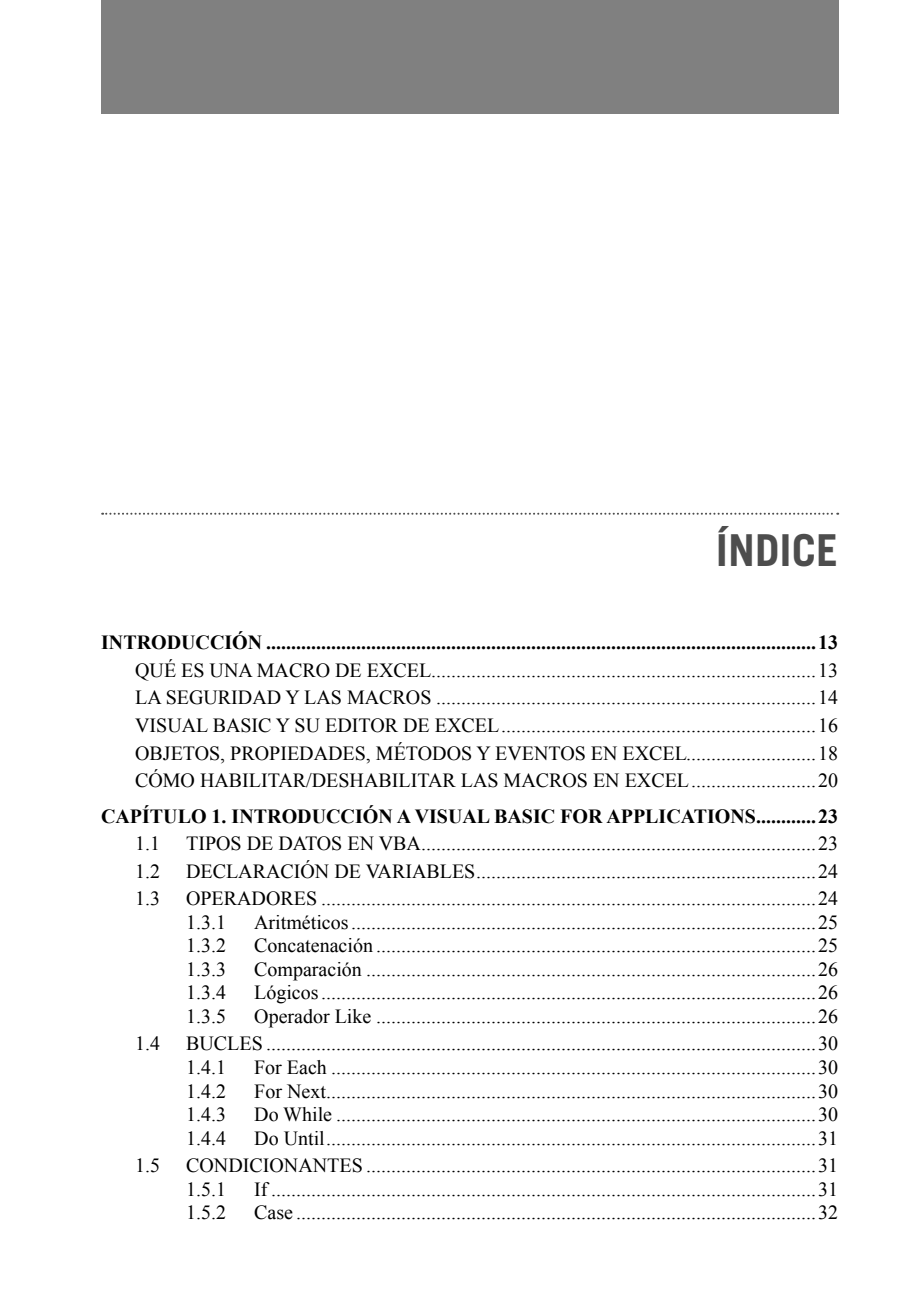
<style>
.page{position:relative;width:906px;height:1304px;background:#fff}
.page>*{position:absolute;margin:0;border:0;box-sizing:border-box;transform-origin:0 0}
.t1{font:700 44px "Trade Gothic LT Std";color:#4d4d4d}
.t2{font:20px/27.6px "Times New Roman";color:#000}
.t3{font:700 20px "Times New Roman";color:#000}
</style>
<div class="page">
<div style="left:101px;top:0;width:737px;height:113px;background:#808080"></div>
<svg style="left:102px;top:512px;width:736px;height:2px"></svg>
<h1 class="t1" style="left:716px;top:523px;width:124px">ÍNDICE</h1>
<p class="t3" style="left:101px;top:628px;width:738px">INTRODUCCIÓN ..............................................................................................................13</p>
<p class="t2" style="left:135px;top:656px;width:705px;text-align:justify">QUÉ ES UNA MACRO DE EXCEL.............................................................................13<br>LA SEGURIDAD Y LAS MACROS ............................................................................14<br>VISUAL BASIC Y SU EDITOR DE EXCEL...............................................................16<br>OBJETOS, PROPIEDADES, MÉTODOS Y EVENTOS EN EXCEL..........................18<br>CÓMO HABILITAR/DESHABILITAR LAS MACROS EN EXCEL.........................20</p>
<p class="t3" style="left:101px;top:802px;width:738px">CAPÍTULO 1. INTRODUCCIÓN A VISUAL BASIC FOR APPLICATIONS............23</p>
<p class="t2" style="left:135px;top:829px;width:26px">1.1</p>
<p class="t2" style="left:186px;top:829px;width:653px">TIPOS DE DATOS EN VBA...............................................................................23</p>
<p class="t2" style="left:135px;top:856px;width:26px">1.2</p>
<p class="t2" style="left:186px;top:856px;width:653px">DECLARACIÓN DE VARIABLES....................................................................24</p>
<p class="t2" style="left:135px;top:884px;width:26px">1.3</p>
<p class="t2" style="left:186px;top:886px;width:653px;line-height:23.6px">OPERADORES ...................................................................................................24<br>1.3.1</p>
<p class="t2" style="left:254px;top:907px;width:585px">Aritméticos.............................................................................................25</p>
<p class="t2" style="left:186px;top:931px;width:41px">1.3.2</p>
<p class="t2" style="left:254px;top:931px;width:585px">Concatenación ........................................................................................25</p>
<p class="t2" style="left:186px;top:954px;width:41px">1.3.3</p>
<p class="t2" style="left:254px;top:954px;width:585px">Comparación ..........................................................................................26</p>
<p class="t2" style="left:186px;top:978px;width:41px">1.3.4</p>
<p class="t2" style="left:254px;top:978px;width:585px">Lógicos...................................................................................................26</p>
<p class="t2" style="left:186px;top:1001px;width:42px">1.3.5</p>
<p class="t2" style="left:254px;top:1001px;width:585px">Operador Like ........................................................................................26</p>
<p class="t2" style="left:135px;top:1029px;width:26px">1.4</p>
<p class="t2" style="left:186px;top:1031px;width:653px;line-height:23.6px">BUCLES ..............................................................................................................30<br>1.4.1</p>
<p class="t2" style="left:254px;top:1052px;width:585px">For Each .................................................................................................30</p>
<p class="t2" style="left:186px;top:1076px;width:42px">1.4.2</p>
<p class="t2" style="left:254px;top:1076px;width:585px">For Next..................................................................................................30</p>
<p class="t2" style="left:186px;top:1099px;width:42px">1.4.3</p>
<p class="t2" style="left:254px;top:1099px;width:585px">Do While ................................................................................................30</p>
<p class="t2" style="left:186px;top:1123px;width:42px">1.4.4</p>
<p class="t2" style="left:254px;top:1123px;width:585px">Do Until..................................................................................................31</p>
<p class="t2" style="left:135px;top:1151px;width:26px">1.5</p>
<p class="t2" style="left:186px;top:1153px;width:653px;line-height:23.6px">CONDICIONANTES ..........................................................................................31<br>1.5.1</p>
<p class="t2" style="left:254px;top:1174px;width:585px">If .............................................................................................................31</p>
<p class="t2" style="left:186px;top:1198px;width:41px">1.5.2</p>
<p class="t2" style="left:254px;top:1198px;width:585px">Case ........................................................................................................32</p>
</div>
